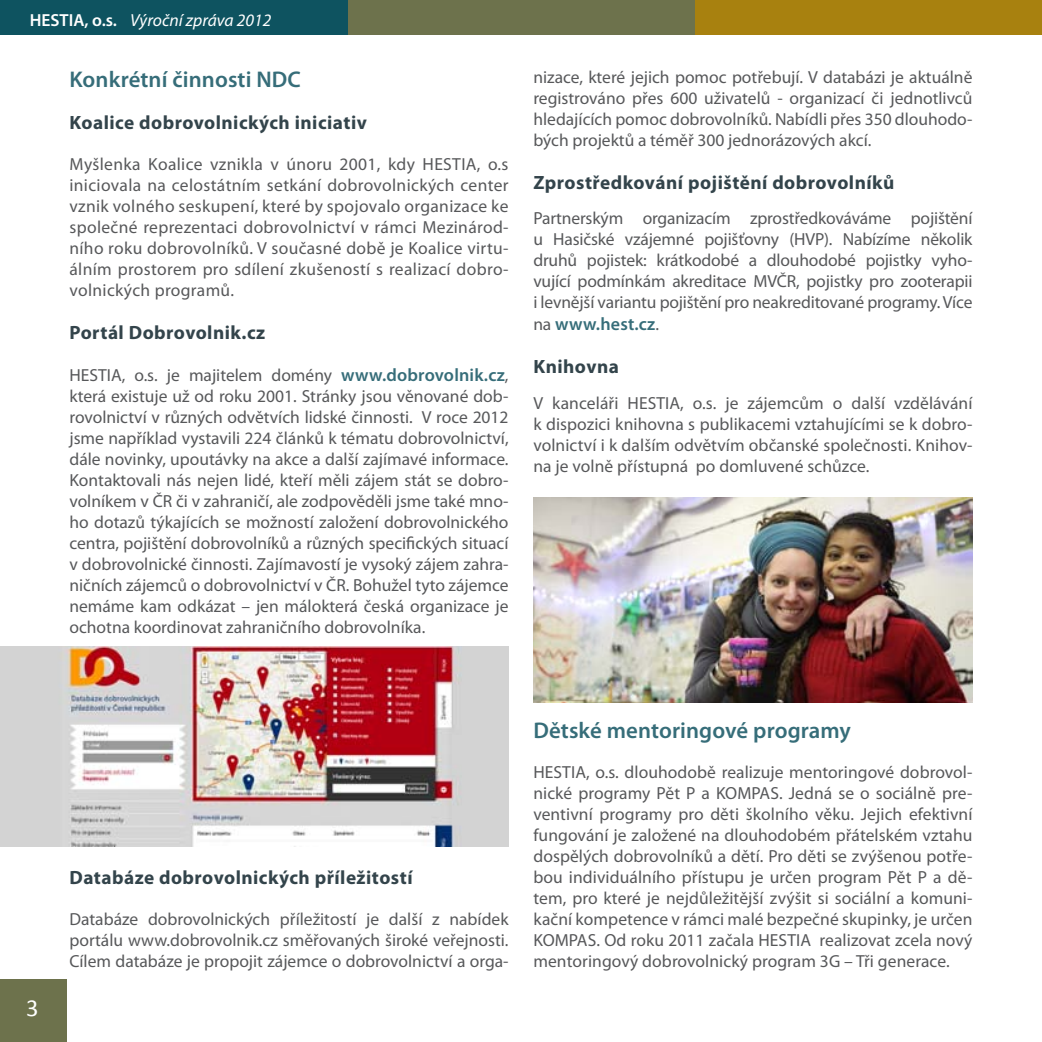
<style>
.page{position:relative;width:1042px;height:1042px;background:#fff}
.page>*{position:absolute;margin:0;border:0;box-sizing:border-box;transform-origin:0 0}
.t1{font:24.5px "Calibri";color:#fff}
.text_01{font:600 22.75px "Myriad Pro";letter-spacing:.005em;color:#366d79}
.text_01-2{font:700 19.25px "Myriad Pro";letter-spacing:.025em;color:#33444b}
.text_01-3{font:600 18.03px "Myriad Pro";letter-spacing:.01em;color:#366d79}
.text_01-4{font:17.5px/21px "Myriad Pro";color:#57585a;text-align:justify}
.t2{font:italic 17.5px "Myriad Pro";color:#fff}
.s1{font-weight:600;font-style:normal}
.s2{font-weight:600;font-size:18.03px;color:#366d79}
.s3{font-weight:400;font-size:17.5px;color:#57585a}
</style>
<div class="page">
<div style="left:0;top:979px;width:67px;height:63px;background:#6d724c"></div>
<div style="left:694px;top:0;width:348px;height:35px;background:#a8810f"></div>
<div style="left:347px;top:0;width:347px;height:35px;background:#6d724c"></div>
<div style="left:0;top:0;width:347px;height:35px;background:#0e5360"></div>
<img style="left:0;top:647px;width:508px;height:200px">
<img style="left:533px;top:498px;width:439px;height:205px">
<p class="t2" style="left:30px;top:9px;width:243px"><span class="s1">HESTIA, o.s.</span> Výroční zpráva 2012</p>
<p class="text_01" style="left:69px;top:64px;width:233px">Konkrétní činnosti NDC</p>
<p class="text_01-2" style="left:69px;top:110px;width:299px">Koalice dobrovolnických iniciativ</p>
<p class="text_01-4" style="left:69px;top:154px;width:441px">Myšlenka Koalice vznikla v únoru 2001, kdy HESTIA, o.s iniciovala na celostátním setkání dobrovolnických center vznik volného seskupení, které by spojovalo organizace ke společné reprezentaci dobrovolnictví v rámci Mezinárod&shy;ního roku dobrovolníků. V současné době je Koalice virtu&shy;álním prostorem pro sdílení zkušeností s realizací dobro&shy;volnických programů.</p>
<p class="text_01-2" style="left:69px;top:320px;width:197px">Portál Dobrovolnik.cz</p>
<p class="text_01-4" style="left:69px;top:364px;width:441px">HESTIA, o.s. je majitelem domény <span class="s2">www.dobrovolnik.cz</span>, která existuje už od roku 2001. Stránky jsou věnované dob&shy;rovolnictví v různých odvětvích lidské činnosti. V roce 2012 jsme například vystavili 224 článků k tématu dobrovolnictví, dále novinky, upoutávky na akce a další zajímavé informace.<br>Kontaktovali nás nejen lidé, kteří měli zájem stát se dobro&shy;volníkem v ČR či v zahraničí, ale zodpověděli jsme také mno&shy;ho dotazů týkajících se možností založení dobrovolnického centra, pojištění dobrovolníků a různých specifických situací v dobrovolnické činnosti. Zajímavostí je vysoký zájem zahra&shy;ničních zájemců o dobrovolnictví v ČR. Bohužel tyto zájemce nemáme kam odkázat – jen málokterá česká organizace je ochotna koordinovat zahraničního dobrovolníka.</p>
<p class="text_01-4" style="left:533px;top:66px;width:441px">nizace, které jejich pomoc potřebují. V databázi je aktuálně registrováno přes 600 uživatelů - organizací či jednotlivců hledajících pomoc dobrovolníků. Nabídli přes 350 dlouhodo&shy;bých projektů a téměř 300 jednorázových akcí.</p>
<p class="text_01-2" style="left:533px;top:169px;width:362px">Zprostředkování pojištění dobrovolníků</p>
<p class="text_01-4" style="left:533px;top:208px;width:441px">Partnerským organizacím zprostředkováváme pojištění u Hasičské vzájemné pojišťovny (HVP). Nabízíme několik druhů pojistek: krátkodobé a dlouhodobé pojistky vyho&shy;vující podmínkám akreditace MVČR, pojistky pro zooterapii i levnější variantu pojištění pro neakreditované programy. Více</p>
<p class="text_01-3" style="left:533px;top:313px;width:127px"><span class="s3">na</span> www.hest.cz<span class="s3">.</span></p>
<p class="text_01-2" style="left:533px;top:354px;width:87px">Knihovna</p>
<p class="text_01-4" style="left:533px;top:392px;width:441px">V kanceláři HESTIA, o.s. je zájemcům o další vzdělávání k dispozici knihovna s publikacemi vztahujícími se k dobro&shy;volnictví i k dalším odvětvím občanské společnosti. Knihov&shy;na je volně přístupná po domluvené schůzce.</p>
<p class="t1" style="left:26px;top:992px;width:14px">3</p>
<p class="text_01-2" style="left:69px;top:865px;width:345px">Databáze dobrovolnických příležitostí</p>
<p class="text_01-4" style="left:69px;top:908px;width:441px">Databáze dobrovolnických příležitostí je další z nabídek portálu www.dobrovolnik.cz směřovaných široké veřejnosti.<br>Cílem databáze je propojit zájemce o dobrovolnictví a orga-</p>
<p class="text_01" style="left:533px;top:715px;width:319px">Dětské mentoringové programy</p>
<p class="text_01-4" style="left:533px;top:762px;width:441px">HESTIA, o.s. dlouhodobě realizuje mentoringové dobrovol&shy;nické programy Pět P a KOMPAS. Jedná se o sociálně pre&shy;ventivní programy pro děti školního věku. Jejich efektivní fungování je založené na dlouhodobém přátelském vztahu dospělých dobrovolníků a dětí. Pro děti se zvýšenou potře&shy;bou individuálního přístupu je určen program Pět P a dě&shy;tem, pro které je nejdůležitější zvýšit si sociální a komuni&shy;kační kompetence v rámci malé bezpečné skupinky, je určen KOMPAS. Od roku 2011 začala HESTIA realizovat zcela nový mentoringový dobrovolnický program 3G – Tři generace.</p>
</div>
